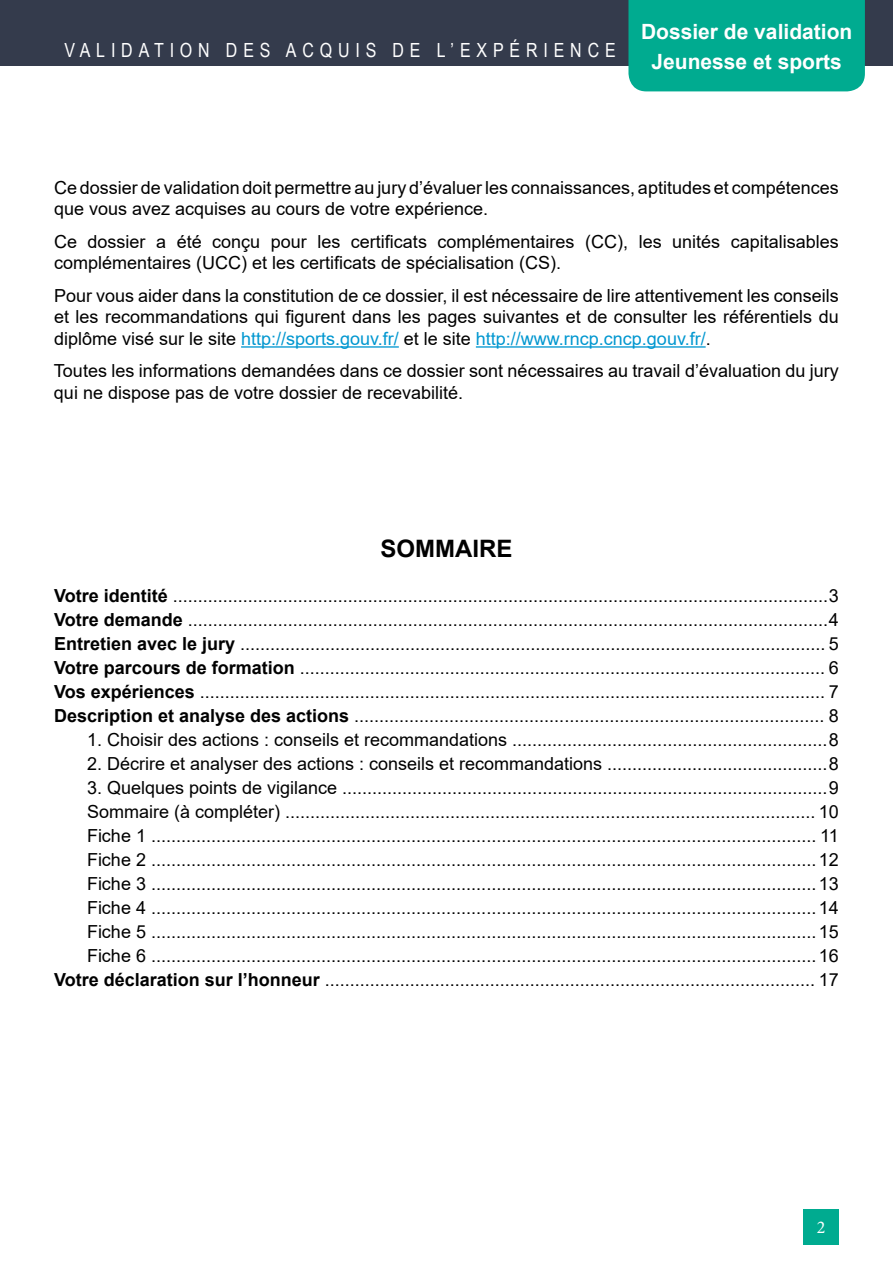
<style>
.page{position:relative;width:893px;height:1263px;background:#fff}
.page>*{position:absolute;margin:0;border:0;box-sizing:border-box;transform-origin:0 0}
.t1{font:700 24px "Arial";color:#000}
.t2{font:700 21px/30.6px "Arial";color:#fff;text-align:center}
.t3{font:19.5px "Arial Narrow";letter-spacing:.3em;color:#fff}
.t4{font:18px/24px "Arial";color:#000}
.t5{font:18px "Minion Pro";color:#fff}
.s1{color:#0097d0}
.s2{font-weight:700}
</style>
<div class="page">
<div style="left:0;top:0;width:893px;height:65px;background:#343b4c"></div>
<div style="left:628px;top:0;width:237px;height:91px;background:#00ab90"></div>
<div style="left:803px;top:1209px;width:36px;height:35px;background:#00ab90"></div>
<hr style="left:241px;top:346px;width:158px;height:2px;background:#0097d0">
<hr style="left:476px;top:346px;width:230px;height:2px;background:#0097d0">
<p class="t3" style="left:64px;top:36px;width:553px">VALIDATION DES ACQUIS DE L’EXPÉRIENCE</p>
<p class="t2" style="left:641px;top:16px;width:213px">Dossier de validation<br>Jeunesse et sports</p>
<p class="t4" style="left:54px;top:177px;width:786px;line-height:21.6px">Ce dossier de validation doit permettre au jury d’évaluer les connaissances, aptitudes et compétences que vous avez acquises au cours de votre expérience.</p>
<p class="t4" style="left:54px;top:231px;width:786px;line-height:21.6px">Ce dossier a été conçu pour les certificats complémentaires (CC), les unités capitalisables complémentaires (UCC) et les certificats de spécialisation (CS).</p>
<p class="t4" style="left:54px;top:285px;width:786px;line-height:21.6px;text-align:justify">Pour vous aider dans la constitution de ce dossier, il est nécessaire de lire attentivement les conseils et les recommandations qui figurent dans les pages suivantes et de consulter les référentiels du diplôme visé sur le site <span class="s1">http://sports.gouv.fr/</span> et le site <span class="s1">http://www.rncp.cncp.gouv.fr/</span>.</p>
<p class="t4" style="left:54px;top:360px;width:786px;line-height:21.6px">Toutes les informations demandées dans ce dossier sont nécessaires au travail d’évaluation du jury qui ne dispose pas de votre dossier de recevabilité.</p>
<h1 class="t1" style="left:380px;top:531px;width:133px">SOMMAIRE</h1>
<p class="t4" style="left:54px;top:584px;width:786px;text-align:justify"><span class="s2">Votre identité</span> ...................................................................................................................................3<br><span class="s2">Votre demande</span> ................................................................................................................................4<br><span class="s2">Entretien avec le jury</span> ..................................................................................................................... 5<br><span class="s2">Votre parcours de formation</span> ......................................................................................................... 6<br><span class="s2">Vos expériences</span> ............................................................................................................................. 7<br><span class="s2">Description et analyse des actions</span> .............................................................................................. 8</p>
<p class="t4" style="left:87px;top:728px;width:753px">1. Choisir des actions : conseils et recommandations ...............................................................8</p>
<p class="t4" style="left:87px;top:752px;width:753px">2. Décrire et analyser des actions : conseils et recommandations ............................................8</p>
<p class="t4" style="left:54px;top:776px;width:786px;text-align:right">3. Quelques points de vigilance .................................................................................................9<br>Sommaire (à compléter) .......................................................................................................... 10<br>Fiche 1 ..................................................................................................................................... 11<br>Fiche 2 .....................................................................................................................................12<br>Fiche 3 .....................................................................................................................................13<br>Fiche 4 .....................................................................................................................................14<br>Fiche 5 .....................................................................................................................................15<br>Fiche 6 .....................................................................................................................................16<br><span class="s2">Votre déclaration sur l’honneur</span> .................................................................................................. 17</p>
<p class="t5" style="left:817px;top:1215px;width:10px">2</p>
</div>
